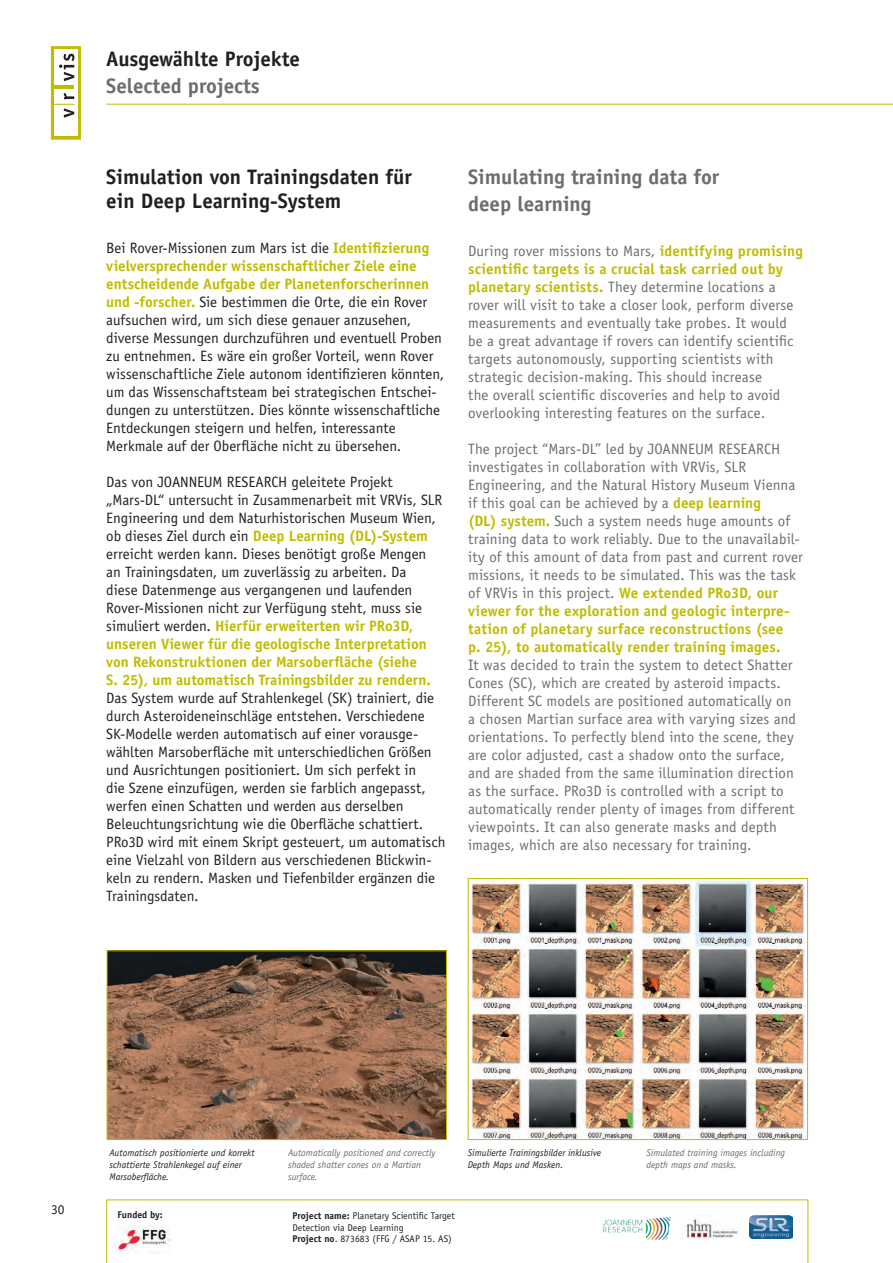
<style>
.page{position:relative;width:893px;height:1263px;background:#fff}
.page>*{position:absolute;margin:0;border:0;box-sizing:border-box;transform-origin:0 0}
.t1{font:700 21px/24.8px "Officina Sans Std";color:#231f20}
.t2{font:700 21px/27px "Officina Sans Std";color:#6c6d70}
.t3{font:15px/18px "Officina Sans Std";letter-spacing:-.005em;color:#231f20}
.t4{font:15px/18px "Officina Sans Std";letter-spacing:.005em;color:#6c6d70}
.t5{font:13.5px "Officina Sans Std";color:#231f20}
.t6{font:italic 9.75px/11.7px "Officina Sans Std";color:#231f20}
.t7{font:italic 9.75px/11.7px "Officina Sans Std";color:#6c6d70}
.t8{font:9.75px/11.7px "Officina Sans Std";color:#231f20}
.t9{font:700 9.75px "Officina Sans Std";color:#231f20}
.s1{font-weight:700;color:#c0bc00}
.s2{font-weight:700}
</style>
<div class="page">
<hr style="left:106px;top:104px;width:787px;height:1px;background:#c0bc00">
<svg style="left:51px;top:46px;width:30px;height:94px"></svg>
<svg style="left:106px;top:1199px;width:702px;height:64px"></svg>
<img style="left:470px;top:880px;width:336px;height:258px">
<div style="left:468px;top:878px;width:340px;height:262px;border:1px solid #c0bc00"></div>
<img style="left:109px;top:952px;width:336px;height:186px">
<div style="left:107px;top:950px;width:340px;height:190px;border:1px solid #c0bc00"></div>
<img style="left:114px;top:1225px;width:56px;height:28px">
<img style="left:678px;top:1215px;width:63px;height:23px">
<img style="left:602px;top:1216px;width:68px;height:24px">
<img style="left:749px;top:1215px;width:44px;height:23px">
<h1 class="t1" style="left:106px;top:46px;width:195px">Ausgewählte Projekte</h1>
<h1 class="t2" style="left:106px;top:72px;width:155px">Selected projects</h1>
<h1 class="t1" style="left:106px;top:164px;width:307px">Simulation von Trainingsdaten für ein Deep Learning-System</h1>
<p class="t3" style="left:106px;top:239px;width:339px">Bei Rover-Missionen zum Mars ist die <span class="s1">Identifizierung vielversprechender wissenschaftlicher Ziele eine entscheidende Aufgabe der Planetenforscherinnen und -forscher.</span> Sie bestimmen die Orte, die ein Rover aufsuchen wird, um sich diese genauer anzusehen, diverse Messungen durchzuführen und eventuell Proben zu entnehmen. Es wäre ein großer Vorteil, wenn Rover wissenschaftliche Ziele autonom identifizieren könnten, um das Wissenschaftsteam bei strategischen Entschei&shy;dungen zu unterstützen. Dies könnte wissenschaftliche Entdeckungen steigern und helfen, interessante Merkmale auf der Oberfläche nicht zu übersehen.</p>
<p class="t3" style="left:106px;top:473px;width:337px">Das von JOANNEUM RESEARCH geleitete Projekt „Mars-DL“ untersucht in Zusammenarbeit mit VRVis, SLR Engineering und dem Naturhistorischen Museum Wien, ob dieses Ziel durch ein <span class="s1">Deep Learning (DL)-System </span>erreicht werden kann. Dieses benötigt große Mengen an Trainingsdaten, um zuverlässig zu arbeiten. Da<br>diese Datenmenge aus vergangenen und laufenden Rover-Missionen nicht zur Verfügung steht, muss sie simuliert werden. <span class="s1">Hierfür erweiterten wir PRo3D, unseren Viewer für die geologische Interpretation von Rekonstruktionen der Marsoberfläche (siehe<br>S. 25), um automatisch Trainingsbilder zu rendern.</span></p>
<p class="t3" style="left:106px;top:689px;width:341px">Das System wurde auf Strahlenkegel (SK) trainiert, die durch Asteroideneinschläge entstehen. Verschiedene SK-Modelle werden automatisch auf einer vorausge&shy;wählten Marsoberfläche mit unterschiedlichen Größen und Ausrichtungen positioniert. Um sich perfekt in<br>die Szene einzufügen, werden sie farblich angepasst, werfen einen Schatten und werden aus derselben Beleuchtungsrichtung wie die Oberfläche schattiert.<br>PRo3D wird mit einem Skript gesteuert, um automatisch eine Vielzahl von Bildern aus verschiedenen Blickwin&shy;keln zu rendern. Masken und Tiefenbilder ergänzen die Trainingsdaten.</p>
<h1 class="t2" style="left:468px;top:163px;width:253px">Simulating training data for deep learning</h1>
<p class="t4" style="left:468px;top:242px;width:336px">During rover missions to Mars, <span class="s1">identifying promising scientific targets is a crucial task carried out by planetary scientists.</span> They determine locations a rover will visit to take a closer look, perform diverse measurements and eventually take probes. It would be a great advantage if rovers can identify scientific targets autonomously, supporting scientists with strategic decision-making. This should increase<br>the overall scientific discoveries and help to avoid overlooking interesting features on the surface.</p>
<p class="t4" style="left:468px;top:440px;width:336px">The project “Mars-DL” led by JOANNEUM RESEARCH investigates in collaboration with VRVis, SLR Engineering, and the Natural History Museum Vienna if this goal can be achieved by a <span class="s1">deep learning<br>(DL) system.</span> Such a system needs huge amounts of training data to work reliably. Due to the unavailabil&shy;ity of this amount of data from past and current rover missions, it needs to be simulated. This was the task of VRVis in this project. <span class="s1">We extended PRo3D, our viewer for the exploration and geologic interpre&shy;tation of planetary surface reconstructions (see<br>p. 25), to automatically render training images.</span></p>
<p class="t4" style="left:468px;top:656px;width:329px">It was decided to train the system to detect Shatter Cones (SC), which are created by asteroid impacts.<br>Different SC models are positioned automatically on a chosen Martian surface area with varying sizes and orientations. To perfectly blend into the scene, they are color adjusted, cast a shadow onto the surface, and are shaded from the same illumination direction as the surface. PRo3D is controlled with a script to automatically render plenty of images from different viewpoints. It can also generate masks and depth images, which are also necessary for training.</p>
<p class="t5" style="left:51px;top:1201px;width:15px">30</p>
<p class="t6" style="left:109px;top:1147px;width:147px">Automatisch positionierte und korrekt schattierte Strahlenkegel auf einer<br>Marsoberfläche.</p>
<p class="t7" style="left:288px;top:1147px;width:149px">Automatically positioned and correctly shaded shatter cones on a Martian surface.</p>
<p class="t6" style="left:468px;top:1147px;width:135px">Simulierte Trainingsbilder inklusive<br>Depth Maps und Masken.</p>
<p class="t7" style="left:646px;top:1147px;width:140px">Simulated training images including depth maps and masks.</p>
<p class="t9" style="left:117px;top:1208px;width:47px">Funded by:</p>
<p class="t8" style="left:292px;top:1210px;width:164px"><span class="s2">Project name:</span> Planetary Scientific Target<br>Detection via Deep Learning<br><span class="s2">Project no</span>. 873683 (FFG / ASAP 15. AS)</p>
</div>
